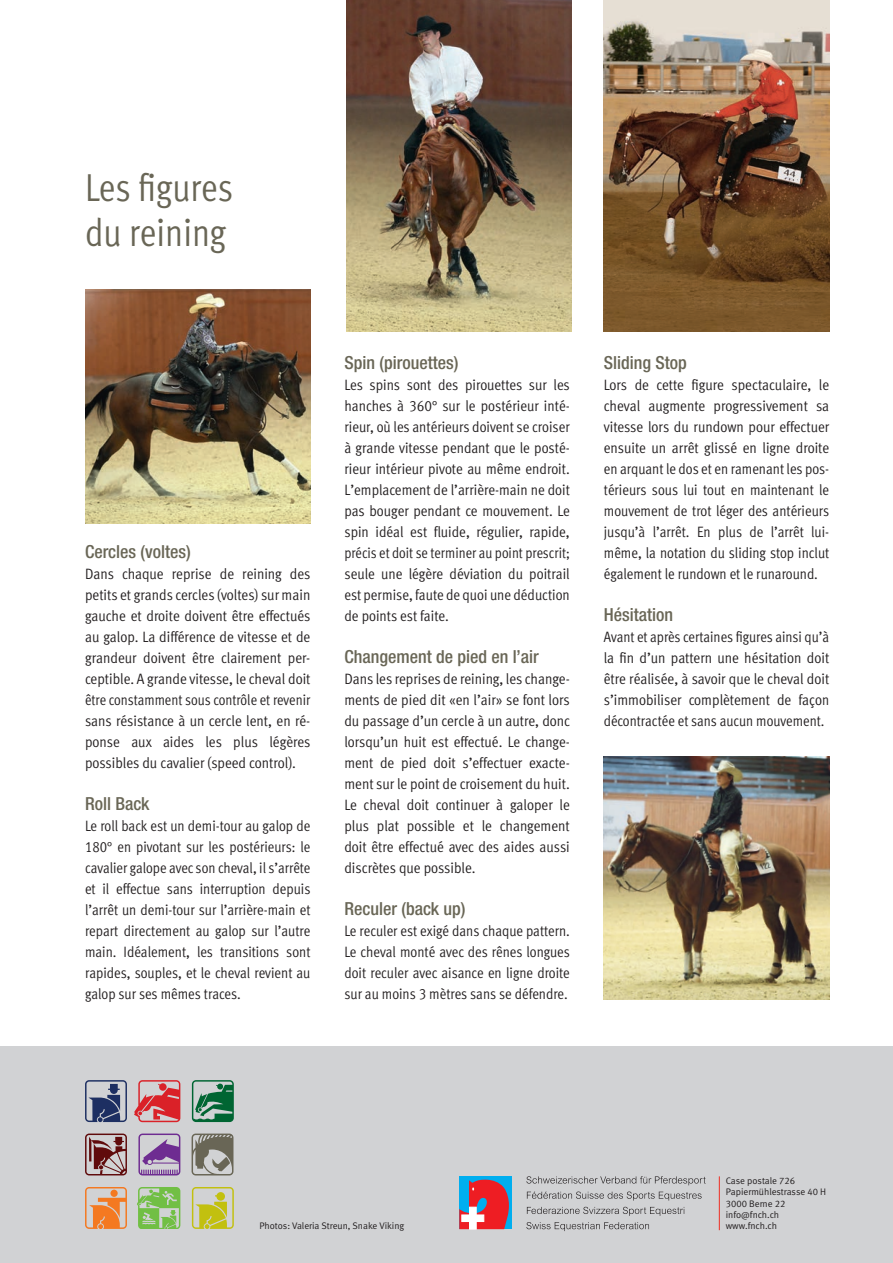
<style>
.page{position:relative;width:893px;height:1263px;background:#fff}
.page>*{position:absolute;margin:0;border:0;box-sizing:border-box;transform-origin:0 0}
.t1{font:39px/45px "Meta Cond Normal LF";color:#696656}
.t2{font:500 condensed 18px "Helvetica Neue LT Std";color:#696656}
.t3{font:15px/21px "Meta Cond Normal LF";color:#231f20;text-align:justify}
.t4{font:9.45px/11.4px "Meta Normal LF";color:#231f20}
</style>
<div class="page">
<div style="left:0;top:1046px;width:893px;height:217px;background:#d1d2d4"></div>
<hr style="left:719px;top:1176px;width:1px;height:54px;background:#ee2e22">
<div style="left:459px;top:1176px;width:53px;height:53px;background:#00aeef"></div>
<svg style="left:459px;top:1179px;width:50px;height:50px"></svg>
<div style="left:469px;top:1207px;width:8px;height:23px;background:#fff;border:1px solid #fff"></div>
<div style="left:461px;top:1214px;width:23px;height:8px;background:#fff;border:1px solid #fff"></div>
<svg style="left:526px;top:1176px;width:180px;height:9px"></svg>
<svg style="left:527px;top:1191px;width:175px;height:9px"></svg>
<svg style="left:527px;top:1207px;width:158px;height:9px"></svg>
<svg style="left:526px;top:1222px;width:123px;height:9px"></svg>
<svg style="left:134px;top:1080px;width:46px;height:42px"></svg>
<svg style="left:192px;top:1133px;width:41px;height:42px"></svg>
<svg style="left:192px;top:1080px;width:42px;height:42px"></svg>
<svg style="left:85px;top:1187px;width:42px;height:42px"></svg>
<svg style="left:85px;top:1133px;width:42px;height:42px"></svg>
<svg style="left:137px;top:1187px;width:43px;height:42px"></svg>
<svg style="left:138px;top:1133px;width:42px;height:42px"></svg>
<svg style="left:192px;top:1187px;width:42px;height:42px"></svg>
<svg style="left:85px;top:1080px;width:42px;height:42px"></svg>
<img style="left:85px;top:289px;width:225px;height:234px">
<img style="left:604px;top:757px;width:225px;height:242px">
<img style="left:347px;top:0;width:225px;height:332px">
<img style="left:604px;top:0;width:225px;height:332px">
<h1 class="t1" style="left:85px;top:165px;width:150px">Les figures du reining</h1>
<p class="t2" style="left:85px;top:541px;width:107px">Cercles (voltes)</p>
<p class="t3" style="left:85px;top:563px;width:227px">Dans chaque reprise de reining des petits et grands cercles (voltes) sur main gauche et droite doivent être effectués au galop. La différence de vitesse et de grandeur doivent être clairement per&shy;ceptible. A grande vitesse, le cheval doit être constamment sous contrôle et revenir sans résistance à un cercle lent, en ré&shy;ponse aux aides les plus légères possibles du cavalier (speed control).</p>
<p class="t2" style="left:85px;top:793px;width:66px">Roll Back</p>
<p class="t3" style="left:85px;top:815px;width:227px">Le roll back est un demi-tour au galop de 180° en pivotant sur les postérieurs: le cavalier galope avec son cheval, il s’arrête et il effectue sans interruption depuis l’arrêt un demi-tour sur l’arrière-main et repart directement au galop sur l’autre main. Idéalement, les transitions sont rapides, souples, et le cheval revient au galop sur ses mêmes traces.</p>
<p class="t2" style="left:344px;top:352px;width:115px">Spin (pirouettes)</p>
<p class="t3" style="left:344px;top:374px;width:227px">Les spins sont des pirouettes sur les hanches à 360° sur le postérieur inté&shy;rieur, où les antérieurs doivent se croiser à grande vitesse pendant que le posté&shy;rieur intérieur pivote au même endroit.<br>L’emplacement de l’arrière-main ne doit pas bouger pendant ce mouvement. Le spin idéal est fluide, régulier, rapide, précis et doit se terminer au point prescrit; seule une légère déviation du poitrail est permise, faute de quoi une déduction de points est faite.</p>
<p class="t2" style="left:344px;top:646px;width:196px">Changement de pied en l’air</p>
<p class="t3" style="left:344px;top:668px;width:227px">Dans les reprises de reining, les change&shy;ments de pied dit «en l’air» se font lors du passage d’un cercle à un autre, donc lorsqu’un huit est effectué. Le change&shy;ment de pied doit s’effectuer exacte&shy;ment sur le point de croisement du huit.<br>Le cheval doit continuer à galoper le plus plat possible et le changement doit être effectué avec des aides aussi discrètes que possible.</p>
<p class="t2" style="left:344px;top:898px;width:123px">Reculer (back up)</p>
<p class="t3" style="left:344px;top:920px;width:227px">Le reculer est exigé dans chaque pattern.<br>Le cheval monté avec des rênes longues doit reculer avec aisance en ligne droite sur au moins 3 mètres sans se défendre.</p>
<p class="t2" style="left:604px;top:352px;width:84px">Sliding Stop</p>
<p class="t3" style="left:604px;top:374px;width:227px">Lors de cette figure spectaculaire, le cheval augmente progressivement sa vitesse lors du rundown pour effectuer ensuite un arrêt glissé en ligne droite en arquant le dos et en ramenant les pos&shy;térieurs sous lui tout en maintenant le mouvement de trot léger des antérieurs jusqu’à l’arrêt. En plus de l’arrêt lui&shy;même, la notation du sliding stop inclut également le rundown et le runaround.</p>
<p class="t2" style="left:604px;top:604px;width:71px">Hésitation</p>
<p class="t3" style="left:604px;top:626px;width:227px">Avant et après certaines figures ainsi qu’à la fin d’un pattern une hésitation doit être réalisée, à savoir que le cheval doit s’immobiliser complètement de façon décontractée et sans aucun mouvement.</p>
<p class="t4" style="left:726px;top:1175px;width:102px">Case postale 726<br>Papiermühlestrasse 40 H<br>3000 Berne 22 info@fnch.ch</p>
<p class="t4" style="left:259px;top:1220px;width:146px">Photos: Valeria Streun, Snake Viking</p>
<p class="t4" style="left:726px;top:1220px;width:53px">www.fnch.ch</p>
</div>
